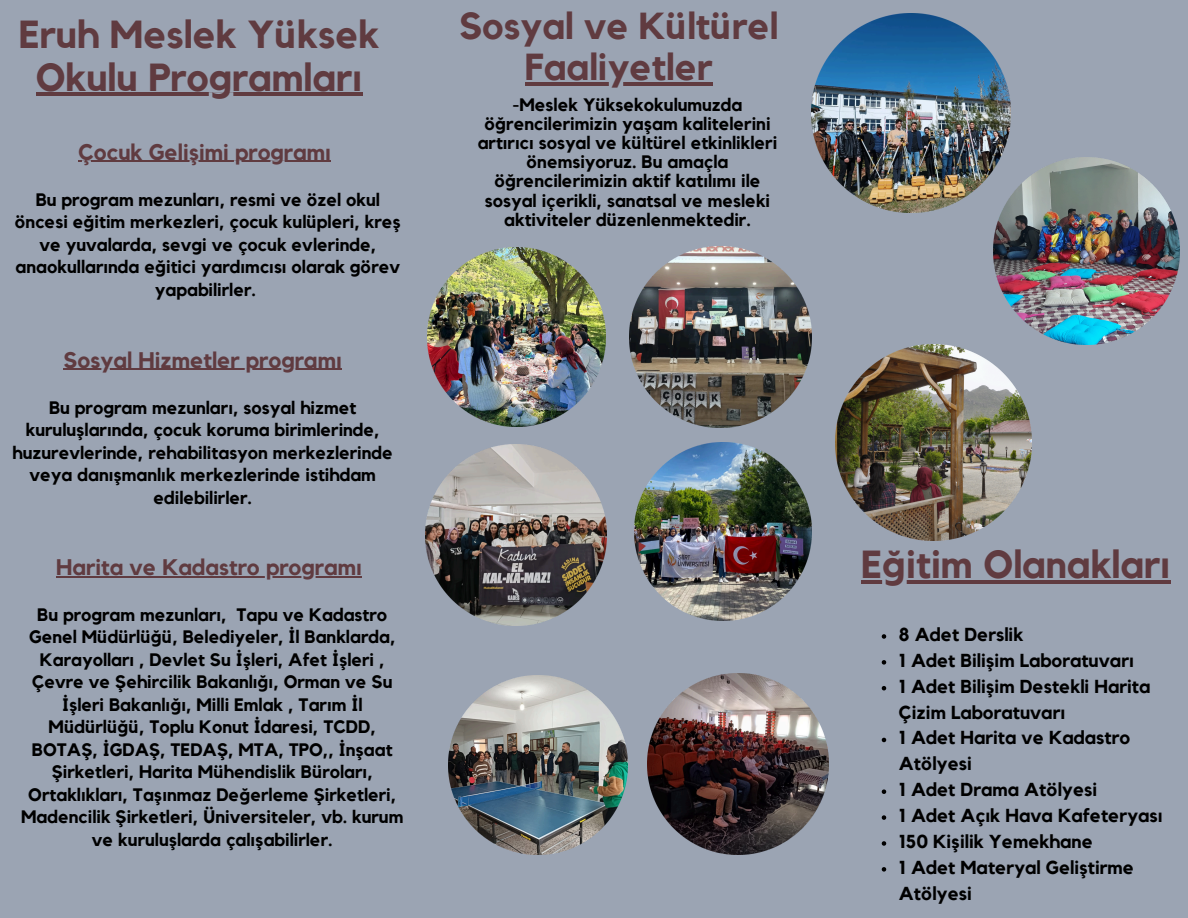
<style>
.page{position:relative;width:1188px;height:918px;background:#9ba4b3}
.page>*{position:absolute;margin:0;border:0;box-sizing:border-box;transform-origin:0 0}
.t1{font:700 39px "Kollektif";color:#603b40}
.t2{font:700 37.5px/40.5px "Kollektif";color:#603b40;text-align:center}
.t3{font:700 22.5px "Kollektif";color:#603b40}
.t4{font:700 18.75px/25.8px "Kollektif";color:#000}
.t5{font:700 18px/22.5px "Kollektif";color:#000;text-align:center}
</style>
<div class="page">
<img style="left:993px;top:158px;width:187px;height:186px">
<img style="left:836px;top:345px;width:196px;height:196px">
<img style="left:427px;top:248px;width:179px;height:179px">
<img style="left:630px;top:246px;width:181px;height:181px">
<img style="left:634px;top:443px;width:178px;height:177px">
<img style="left:426px;top:445px;width:181px;height:181px">
<img style="left:449px;top:675px;width:178px;height:179px">
<img style="left:647px;top:674px;width:182px;height:181px">
<img style="left:811px;top:13px;width:200px;height:199px">
<hr style="left:861px;top:580px;width:309px;height:3px;background:#603b40">
<svg style="left:882px;top:634px;width:4px;height:5px"></svg>
<svg style="left:882px;top:660px;width:4px;height:5px"></svg>
<svg style="left:882px;top:686px;width:4px;height:4px"></svg>
<svg style="left:882px;top:738px;width:4px;height:4px"></svg>
<svg style="left:882px;top:789px;width:4px;height:5px"></svg>
<svg style="left:882px;top:815px;width:4px;height:5px"></svg>
<svg style="left:882px;top:841px;width:4px;height:5px"></svg>
<svg style="left:882px;top:867px;width:4px;height:5px"></svg>
<hr style="left:36px;top:93px;width:327px;height:3px;background:#603b40">
<hr style="left:78px;top:161px;width:253px;height:1px;background:#603b40">
<hr style="left:64px;top:369px;width:278px;height:1px;background:#603b40">
<hr style="left:56px;top:576px;width:306px;height:1px;background:#603b40">
<hr style="left:525px;top:82px;width:187px;height:3px;background:#603b40">
<p class="t1" style="left:19px;top:16px;width:362px">Eruh Meslek Yüksek</p>
<p class="t1" style="left:36px;top:59px;width:328px">Okulu Programları</p>
<p class="t3" style="left:78px;top:142px;width:254px">Çocuk Gelişimi programı</p>
<p class="t5" style="left:15px;top:189px;width:388px">Bu program mezunları, resmi ve özel okul öncesi eğitim merkezleri, çocuk kulüpleri, kreş ve yuvalarda, sevgi ve çocuk evlerinde, anaokullarında eğitici yardımcısı olarak görev yapabilirler.</p>
<p class="t3" style="left:64px;top:349px;width:280px">Sosyal Hizmetler programı</p>
<p class="t5" style="left:13px;top:397px;width:382px">Bu program mezunları, sosyal hizmet kuruluşlarında, çocuk koruma birimlerinde, huzurevlerinde, rehabilitasyon merkezlerinde veya danışmanlık merkezlerinde istihdam edilebilirler.</p>
<p class="t3" style="left:56px;top:557px;width:307px">Harita ve Kadastro programı</p>
<p class="t5" style="left:21px;top:604px;width:384px">Bu program mezunları, Tapu ve Kadastro Genel Müdürlüğü, Belediyeler, İl Banklarda, Karayolları , Devlet Su İşleri, Afet İşleri , Çevre ve Şehircilik Bakanlığı, Orman ve Su İşleri Bakanlığı, Milli Emlak , Tarım İl Müdürlüğü, Toplu Konut İdaresi, TCDD, BOTAŞ, İGDAŞ, TEDAŞ, MTA, TPO,, İnşaat Şirketleri, Harita Mühendislik Büroları, Ortaklıkları, Taşınmaz Değerleme Şirketleri, Madencilik Şirketleri, Üniversiteler, vb. kurum ve kuruluşlarda çalışabilirler.</p>
<p class="t2" style="left:459px;top:7px;width:321px">Sosyal ve Kültürel<br>Faaliyetler</p>
<p class="t5" style="left:478px;top:96px;width:301px;line-height:19.2px">-Meslek Yüksekokulumuzda öğrencilerimizin yaşam kalitelerini artırıcı sosyal ve kültürel etkinlikleri önemsiyoruz. Bu amaçla öğrencilerimizin aktif katılımı ile sosyal içerikli, sanatsal ve mesleki aktiviteler düzenlenmektedir.</p>
<p class="t1" style="left:861px;top:546px;width:311px">Eğitim Olanakları</p>
<h2 class="t4" style="left:899px;top:622px;width:126px">8 Adet Derslik</h2>
<h3 class="t4" style="left:899px;top:648px;width:237px">1 Adet Bilişim Laboratuvarı</h3>
<p class="t4" style="left:899px;top:674px;width:253px">1 Adet Bilişim Destekli Harita<br>Çizim Laboratuvarı</p>
<p class="t4" style="left:899px;top:726px;width:233px">1 Adet Harita ve Kadastro<br>Atölyesi</p>
<h1 class="t4" style="left:899px;top:778px;width:200px">1 Adet Drama Atölyesi</h1>
<h2 class="t4" style="left:899px;top:803px;width:265px">1 Adet Açık Hava Kafeteryası</h2>
<h3 class="t4" style="left:899px;top:829px;width:195px">150 Kişilik Yemekhane</h3>
<p class="t4" style="left:899px;top:855px;width:237px">1 Adet Materyal Geliştirme<br>Atölyesi</p>
</div>
